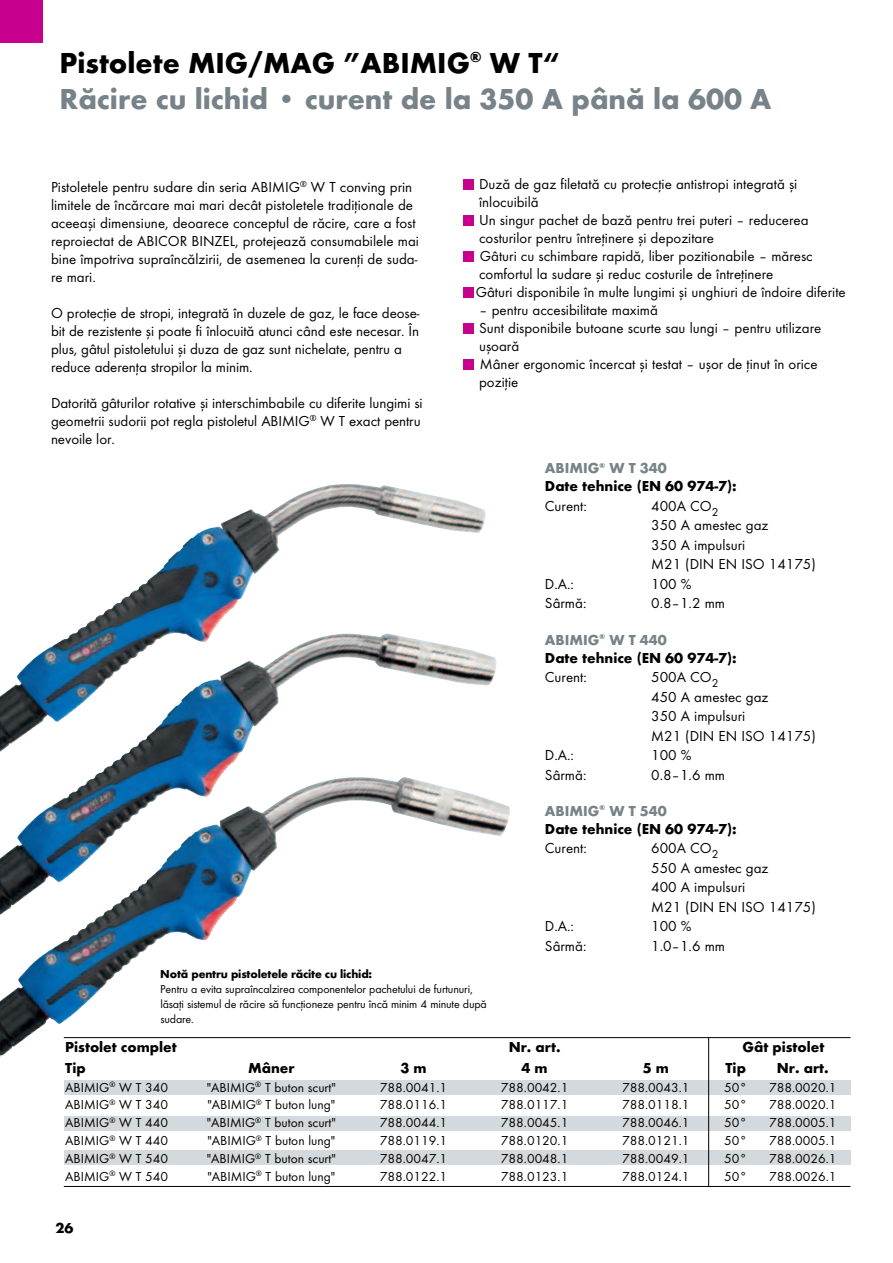
<style>
.page{position:relative;width:893px;height:1263px;background:#fff}
.page>*{position:absolute;margin:0;border:0;box-sizing:border-box;transform-origin:0 0}
.t1{font:700 30px/36px "Futura TOT";color:#778388}
.t2{font:15px/18px "Futura TOT";color:#000}
.t3{font:700 15px/18px "Futura TOT";color:#000}
.t4{font:13.5px "Futura TOT";color:#000}
.t5{font:12px/15px "Futura TOT";letter-spacing:-.01em;color:#000}
.t6{font:700 12px "Futura TOT";letter-spacing:-.01em;color:#000}
.s1{color:#000}
.s2{color:#778388}
</style>
<div class="page">
<div style="left:0;top:0;width:43px;height:43px;background:#c7008d"></div>
<div style="left:464px;top:215px;width:10px;height:10px;background:#c7008d"></div>
<div style="left:464px;top:179px;width:10px;height:10px;background:#c7008d"></div>
<div style="left:464px;top:251px;width:10px;height:10px;background:#c7008d"></div>
<div style="left:464px;top:287px;width:10px;height:10px;background:#c7008d"></div>
<div style="left:464px;top:323px;width:10px;height:10px;background:#c7008d"></div>
<div style="left:464px;top:359px;width:10px;height:10px;background:#c7008d"></div>
<img style="left:76px;top:484px;width:269px;height:149px">
<img style="left:0;top:633px;width:384px;height:144px">
<img style="left:0;top:777px;width:404px;height:280px">
<hr style="left:64px;top:1037px;width:786px;height:1px;background:#000">
<hr style="left:64px;top:1186px;width:786px;height:1px;background:#000">
<div style="left:64px;top:1080px;width:786px;height:15px;background:#d3d9dc"></div>
<div style="left:64px;top:1116px;width:786px;height:15px;background:#d3d9dc"></div>
<div style="left:64px;top:1150px;width:786px;height:15px;background:#d3d9dc"></div>
<hr style="left:708px;top:1037px;width:1px;height:149px;background:#000">
<h1 class="t1" style="left:60px;top:45px;width:713px"><span class="s1">Pistolete MIG/MAG ”ABIMIG</span><sup>®</sup> <span class="s1">W T“<br></span>Răcire cu lichid • curent de la 350 A până la 600 A</h1>
<p class="t2" style="left:51px;top:178px;width:369px">Pistoletele pentru sudare din seria ABIMIG<sup>®</sup> W T conving prin limitele de încărcare mai mari decât pistoletele tradiționale de aceeași dimensiune, deoarece conceptul de răcire, care a fost reproiectat de ABICOR BINZEL, protejează consumabilele mai bine împotriva supraîncălzirii, de asemenea la curenți de suda&shy;re mari.</p>
<p class="t2" style="left:51px;top:304px;width:370px">O protecție de stropi, integrată în duzele de gaz, le face deose&shy;bit de rezistente și poate fi înlocuită atunci când este necesar. În plus, gâtul pistoletului și duza de gaz sunt nichelate, pentru a reduce aderența stropilor la minim.</p>
<p class="t2" style="left:51px;top:394px;width:373px">Datorită gâturilor rotative și interschimbabile cu diferite lungimi si geometrii sudorii pot regla pistoletul ABIMIG<sup>®</sup> W T exact pentru nevoile lor.</p>
<p class="t2" style="left:476px;top:175px;width:372px">Duză de gaz filetată cu protecție antistropi integrată și înlocuibilă<br>Un singur pachet de bază pentru trei puteri – reducerea costurilor pentru întreținere și depozitare<br>Gâturi cu schimbare rapidă, liber pozitionabile – măresc comfortul la sudare și reduc costurile de întreținere<br>Gâturi disponibile în multe lungimi și unghiuri de îndoire diferite</p>
<p class="t2" style="left:479px;top:301px;width:344px">– pentru accesibilitate maximă<br>Sunt disponibile butoane scurte sau lungi – pentru utilizare ușoară<br>Mâner ergonomic încercat și testat – ușor de ținut în orice poziție</p>
<p class="t3" style="left:545px;top:459px;width:193px"><span class="s2">ABIMIG</span><sup>®</sup> <span class="s2">W T 340<br></span>Date tehnice (EN 60 974-7):</p>
<p class="t2" style="left:545px;top:497px;width:43px">Curent:</p>
<p class="t2" style="left:651px;top:496px;width:166px;line-height:19.5px">400A CO<sub>2<br></sub>350 A amestec gaz<br>350 A impulsuri<br>M21 (DIN EN ISO 14175)</p>
<p class="t2" style="left:545px;top:575px;width:31px">D.A.:</p>
<p class="t2" style="left:651px;top:575px;width:42px">100 %</p>
<p class="t2" style="left:545px;top:594px;width:43px">Sârmă:</p>
<p class="t2" style="left:651px;top:594px;width:75px">0.8–1.2 mm</p>
<p class="t3" style="left:545px;top:630px;width:193px"><span class="s2">ABIMIG</span><sup>®</sup> <span class="s2">W T 440<br></span>Date tehnice (EN 60 974-7):</p>
<p class="t2" style="left:545px;top:668px;width:43px">Curent:</p>
<p class="t2" style="left:651px;top:667px;width:166px;line-height:19.5px">500A CO<sub>2<br></sub>450 A amestec gaz<br>350 A impulsuri<br>M21 (DIN EN ISO 14175)</p>
<p class="t2" style="left:545px;top:746px;width:31px">D.A.:</p>
<p class="t2" style="left:651px;top:746px;width:42px">100 %</p>
<p class="t2" style="left:545px;top:765px;width:43px">Sârmă:</p>
<p class="t2" style="left:651px;top:765px;width:75px">0.8–1.6 mm</p>
<p class="t3" style="left:545px;top:801px;width:193px"><span class="s2">ABIMIG</span><sup>®</sup> <span class="s2">W T 540<br></span>Date tehnice (EN 60 974-7):</p>
<p class="t2" style="left:545px;top:839px;width:43px">Curent:</p>
<p class="t2" style="left:651px;top:838px;width:166px;line-height:19.5px">600A CO<sub>2<br></sub>550 A amestec gaz<br>400 A impulsuri<br>M21 (DIN EN ISO 14175)</p>
<p class="t2" style="left:545px;top:917px;width:31px">D.A.:</p>
<p class="t2" style="left:651px;top:917px;width:42px">100 %</p>
<p class="t2" style="left:545px;top:936px;width:43px">Sârmă:</p>
<p class="t2" style="left:651px;top:936px;width:75px">1.0–1.6 mm</p>
<p class="t6" style="left:160px;top:967px;width:213px">Notă pentru pistoletele răcite cu lichid:</p>
<p class="t5" style="left:160px;top:982px;width:328px">Pentru a evita supraîncalzirea componentelor pachetului de furtunuri, lăsați sistemul de răcire să funcționeze pentru încă minim 4 minute după sudare.</p>
<p class="t3" style="left:65px;top:1038px;width:113px">Pistolet complet</p>
<p class="t3" style="left:509px;top:1038px;width:53px">Nr. art.</p>
<p class="t3" style="left:742px;top:1038px;width:83px">Gât pistolet</p>
<p class="t3" style="left:65px;top:1058px;width:22px">Tip</p>
<p class="t3" style="left:248px;top:1058px;width:48px">Mâner</p>
<p class="t3" style="left:400px;top:1058px;width:28px">3 m</p>
<p class="t3" style="left:521px;top:1058px;width:28px">4 m</p>
<p class="t3" style="left:643px;top:1058px;width:28px">5 m</p>
<p class="t3" style="left:726px;top:1058px;width:22px">Tip</p>
<p class="t3" style="left:777px;top:1058px;width:53px">Nr. art.</p>
<p class="t4" style="left:65px;top:1079px;width:104px">ABIMIG<sup>®</sup> W T 340</p>
<p class="t4" style="left:207px;top:1079px;width:131px">"ABIMIG<sup>®</sup> T buton scurt"</p>
<p class="t4" style="left:380px;top:1079px;width:69px">788.0041.1</p>
<p class="t4" style="left:501px;top:1079px;width:69px">788.0042.1</p>
<p class="t4" style="left:622px;top:1079px;width:69px">788.0043.1</p>
<p class="t4" style="left:724px;top:1079px;width:24px">50°</p>
<p class="t4" style="left:769px;top:1079px;width:69px">788.0020.1</p>
<p class="t4" style="left:65px;top:1097px;width:104px">ABIMIG<sup>®</sup> W T 340</p>
<p class="t4" style="left:207px;top:1097px;width:129px">"ABIMIG<sup>®</sup> T buton lung"</p>
<p class="t4" style="left:380px;top:1097px;width:69px">788.0116.1</p>
<p class="t4" style="left:501px;top:1097px;width:69px">788.0117.1</p>
<p class="t4" style="left:622px;top:1097px;width:69px">788.0118.1</p>
<p class="t4" style="left:724px;top:1097px;width:24px">50°</p>
<p class="t4" style="left:769px;top:1097px;width:69px">788.0020.1</p>
<p class="t4" style="left:65px;top:1115px;width:104px">ABIMIG<sup>®</sup> W T 440</p>
<p class="t4" style="left:207px;top:1115px;width:131px">"ABIMIG<sup>®</sup> T buton scurt"</p>
<p class="t4" style="left:380px;top:1115px;width:69px">788.0044.1</p>
<p class="t4" style="left:501px;top:1115px;width:69px">788.0045.1</p>
<p class="t4" style="left:622px;top:1115px;width:69px">788.0046.1</p>
<p class="t4" style="left:724px;top:1115px;width:24px">50°</p>
<p class="t4" style="left:769px;top:1115px;width:69px">788.0005.1</p>
<p class="t4" style="left:65px;top:1132px;width:104px">ABIMIG<sup>®</sup> W T 440</p>
<p class="t4" style="left:207px;top:1132px;width:129px">"ABIMIG<sup>®</sup> T buton lung"</p>
<p class="t4" style="left:380px;top:1132px;width:69px">788.0119.1</p>
<p class="t4" style="left:501px;top:1132px;width:69px">788.0120.1</p>
<p class="t4" style="left:622px;top:1132px;width:69px">788.0121.1</p>
<p class="t4" style="left:724px;top:1132px;width:24px">50°</p>
<p class="t4" style="left:769px;top:1132px;width:69px">788.0005.1</p>
<p class="t4" style="left:65px;top:1150px;width:104px">ABIMIG<sup>®</sup> W T 540</p>
<p class="t4" style="left:207px;top:1150px;width:131px">"ABIMIG<sup>®</sup> T buton scurt"</p>
<p class="t4" style="left:380px;top:1150px;width:69px">788.0047.1</p>
<p class="t4" style="left:501px;top:1150px;width:69px">788.0048.1</p>
<p class="t4" style="left:622px;top:1150px;width:69px">788.0049.1</p>
<p class="t4" style="left:724px;top:1150px;width:24px">50°</p>
<p class="t4" style="left:769px;top:1150px;width:69px">788.0026.1</p>
<p class="t4" style="left:65px;top:1168px;width:104px">ABIMIG<sup>®</sup> W T 540</p>
<p class="t4" style="left:207px;top:1168px;width:129px">"ABIMIG<sup>®</sup> T buton lung"</p>
<p class="t4" style="left:380px;top:1168px;width:69px">788.0122.1</p>
<p class="t4" style="left:501px;top:1168px;width:69px">788.0123.1</p>
<p class="t4" style="left:622px;top:1168px;width:69px">788.0124.1</p>
<p class="t4" style="left:724px;top:1168px;width:24px">50°</p>
<p class="t4" style="left:769px;top:1168px;width:69px">788.0026.1</p>
<p class="t3" style="left:56px;top:1219px;width:19px">26</p>
</div>
